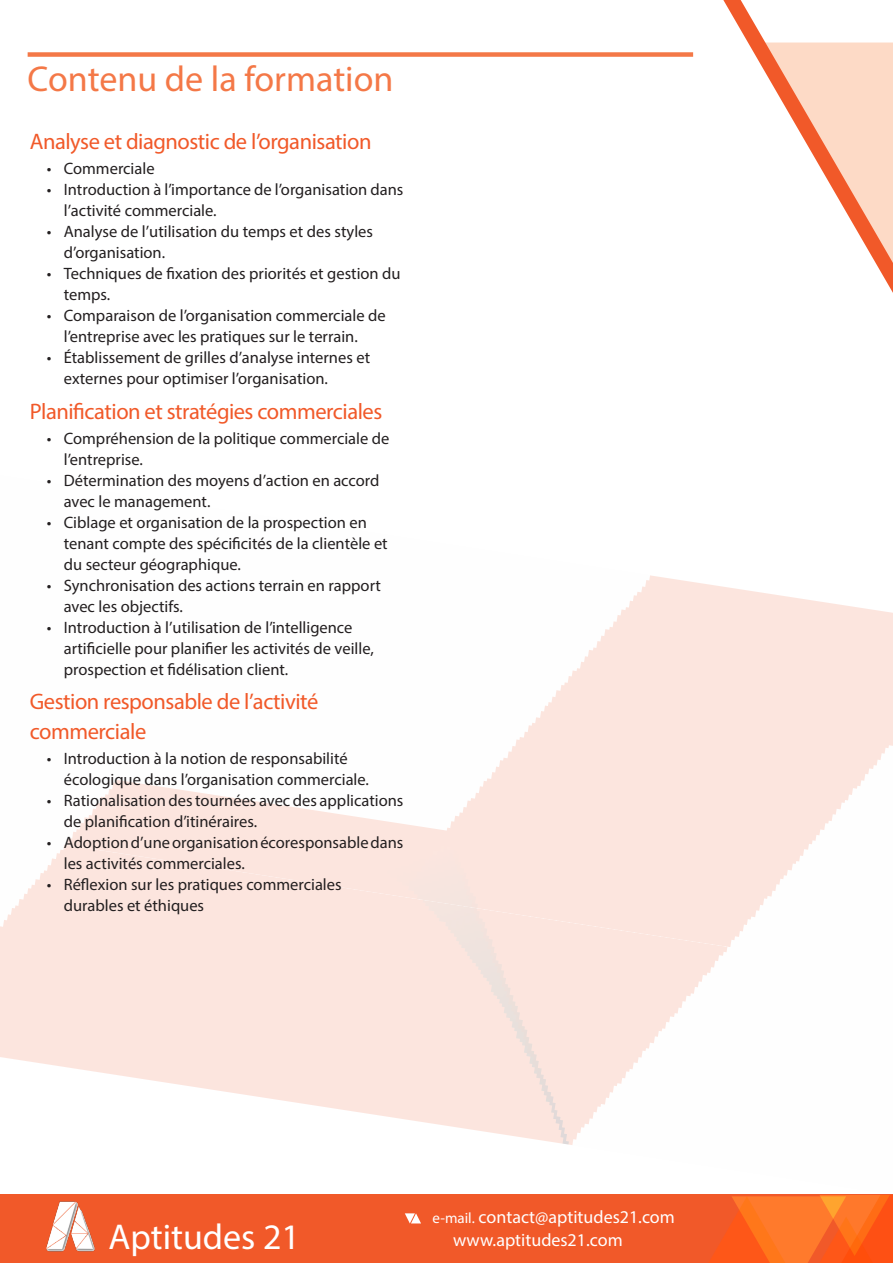
<style>
.page{position:relative;width:893px;height:1263px;background:#fff}
.page>*{position:absolute;margin:0;border:0;box-sizing:border-box;transform-origin:0 0}
.Titre_page_2{font:36px "Myriad Pro";color:#f47847}
.t1{font:36px "Myriad Pro";color:#fff}
.Catégories_programme{font:22.5px/30px "Myriad Pro";letter-spacing:-.02em;color:#f15929}
.t2{font:18px "Myriad Pro";color:#fff}
.t3{font:16.5px/21px "Myriad Pro";color:#231f20}
.s1{font-size:15px}
</style>
<div class="page">
<img style="left:0;top:826px;width:893px;height:369px">
<div style="left:0;top:1195px;width:893px;height:68px;background:#f15929"></div>
<svg style="left:709px;top:1195px;width:184px;height:68px;background:#fc6921"></svg>
<svg style="left:405px;top:1213px;width:16px;height:10px"></svg>
<svg style="left:694px;top:0;width:199px;height:618px"></svg>
<img style="left:39px;top:1193px;width:69px;height:59px">
<div style="left:28px;top:52px;width:665px;height:5px;background:#f47847"></div>
<p class="Titre_page_2" style="left:28px;top:57px;width:367px">Contenu de la formation</p>
<p class="Catégories_programme" style="left:30px;top:126px;width:343px">Analyse et diagnostic de l’organisation</p>
<p class="t3" style="left:47px;top:158px;width:109px">• Commerciale</p>
<p class="t3" style="left:64px;top:179px;width:341px;text-indent:-17px">• Introduction à l’importance de l’organisation dans l’activité commerciale.</p>
<p class="t3" style="left:64px;top:221px;width:311px;text-indent:-17px">• Analyse de l’utilisation du temps et des styles d’organisation.</p>
<p class="t3" style="left:64px;top:263px;width:338px;text-indent:-17px">• Techniques de fixation des priorités et gestion du temps.</p>
<p class="t3" style="left:64px;top:305px;width:323px;text-indent:-17px">• Comparaison de l’organisation commerciale de l’entreprise avec les pratiques sur le terrain.</p>
<p class="t3" style="left:64px;top:347px;width:308px;text-indent:-17px">• Établissement de grilles d’analyse internes et externes pour optimiser l’organisation.</p>
<p class="Catégories_programme" style="left:30px;top:396px;width:354px">Planification et stratégies commerciales</p>
<p class="t3" style="left:64px;top:428px;width:327px;text-indent:-17px">• Compréhension de la politique commerciale de l’entreprise.</p>
<p class="t3" style="left:64px;top:470px;width:317px;text-indent:-17px">• Détermination des moyens d’action en accord avec le management.</p>
<p class="t3" style="left:64px;top:512px;width:325px;text-indent:-17px">• Ciblage et organisation de la prospection en tenant compte des spécificités de la clientèle et du secteur géographique.</p>
<p class="t3" style="left:64px;top:575px;width:319px;text-indent:-17px">• Synchronisation des actions terrain en rapport avec les objectifs.</p>
<p class="t3" style="left:64px;top:617px;width:312px;text-indent:-17px">• Introduction à l’utilisation de l’intelligence artificielle pour planifier les activités de veille, prospection et fidélisation client.</p>
<p class="Catégories_programme" style="left:30px;top:686px;width:290px">Gestion responsable de l’activité commerciale</p>
<p class="t3" style="left:64px;top:748px;width:307px;text-indent:-17px">• Introduction à la notion de responsabilité écologique dans l’organisation commerciale.</p>
<p class="t3" style="left:64px;top:790px;width:341px;text-indent:-17px">• Rationalisation des tournées avec des applications de planification d’itinéraires.</p>
<p class="t3" style="left:64px;top:832px;width:341px;text-indent:-17px">• Adoption d’une organisation écoresponsable dans les activités commerciales.</p>
<p class="t3" style="left:64px;top:874px;width:279px;text-indent:-17px">• Réflexion sur les pratiques commerciales durables et éthiques</p>
<p class="t2" style="left:432px;top:1206px;width:244px"><span class="s1">e-mail.</span> contact@aptitudes21.com</p>
<p class="t1" style="left:108px;top:1214px;width:193px">Aptitudes 21</p>
<p class="t2" style="left:453px;top:1229px;width:171px">www.aptitudes21.com</p>
</div>
